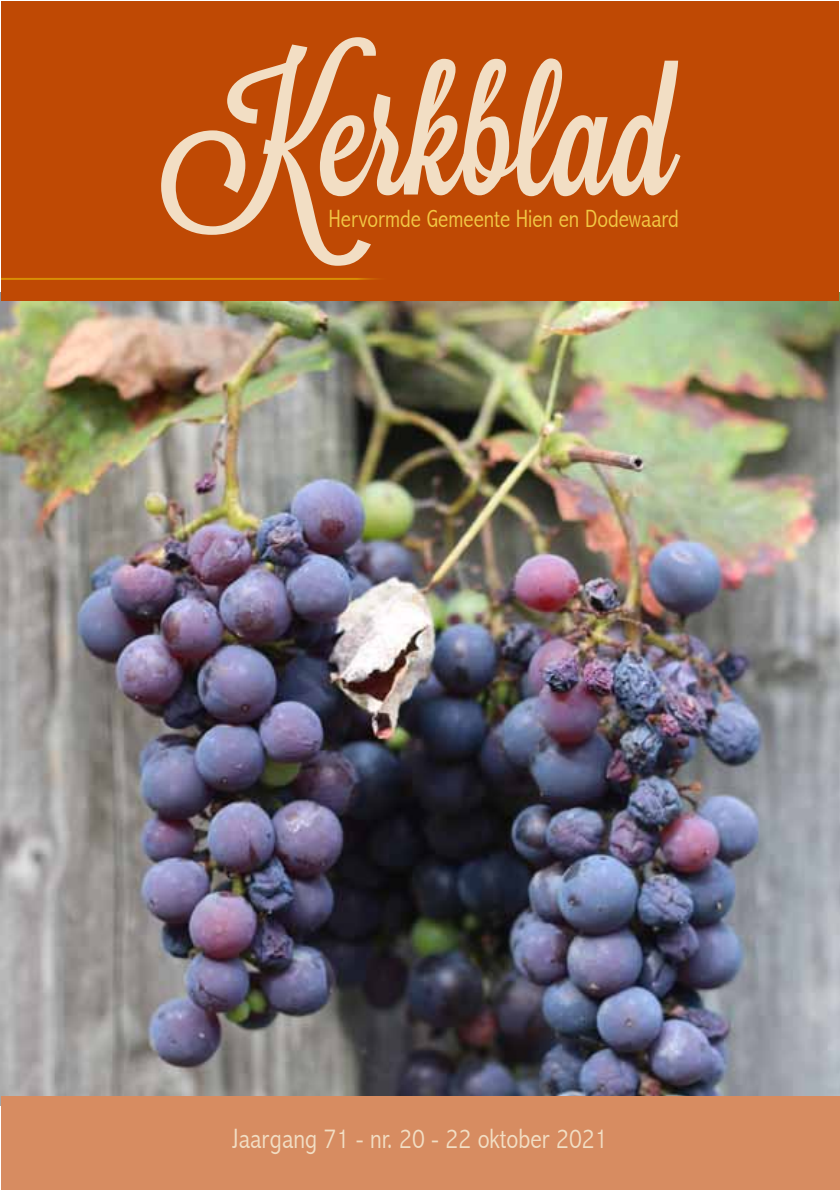
<style>
.page{position:relative;width:840px;height:1191px;background:#fff}
.page>*{position:absolute;margin:0;border:0;box-sizing:border-box;transform-origin:0 0}
.t1{font:170px "Lavanderia Sturdy";color:#f2dec4}
.t2{font:300 condensed 28px "Abadi";color:#f2dec4}
.t3{font:300 condensed 25px "Abadi";color:#f2c744}
</style>
<div class="page">
<img style="left:0;top:292px;width:839px;height:814px">
<div style="left:1px;top:1px;width:837px;height:299px;background:#bf4904"></div>
<div style="left:1px;top:1096px;width:838px;height:94px;background:#d78c61"></div>
<hr style="left:1px;top:278px;width:389px;height:2px;background:#d98e04">
<h1 class="t1" style="left:165px;top:36px;width:511px">Kerkblad</h1>
<p class="t3" style="left:328px;top:205px;width:352px">Hervormde Gemeente Hien en Dodewaard</p>
<p class="t2" style="left:232px;top:1122px;width:376px">Jaargang 71 - nr. 20 - 22 oktober 2021</p>
</div>
